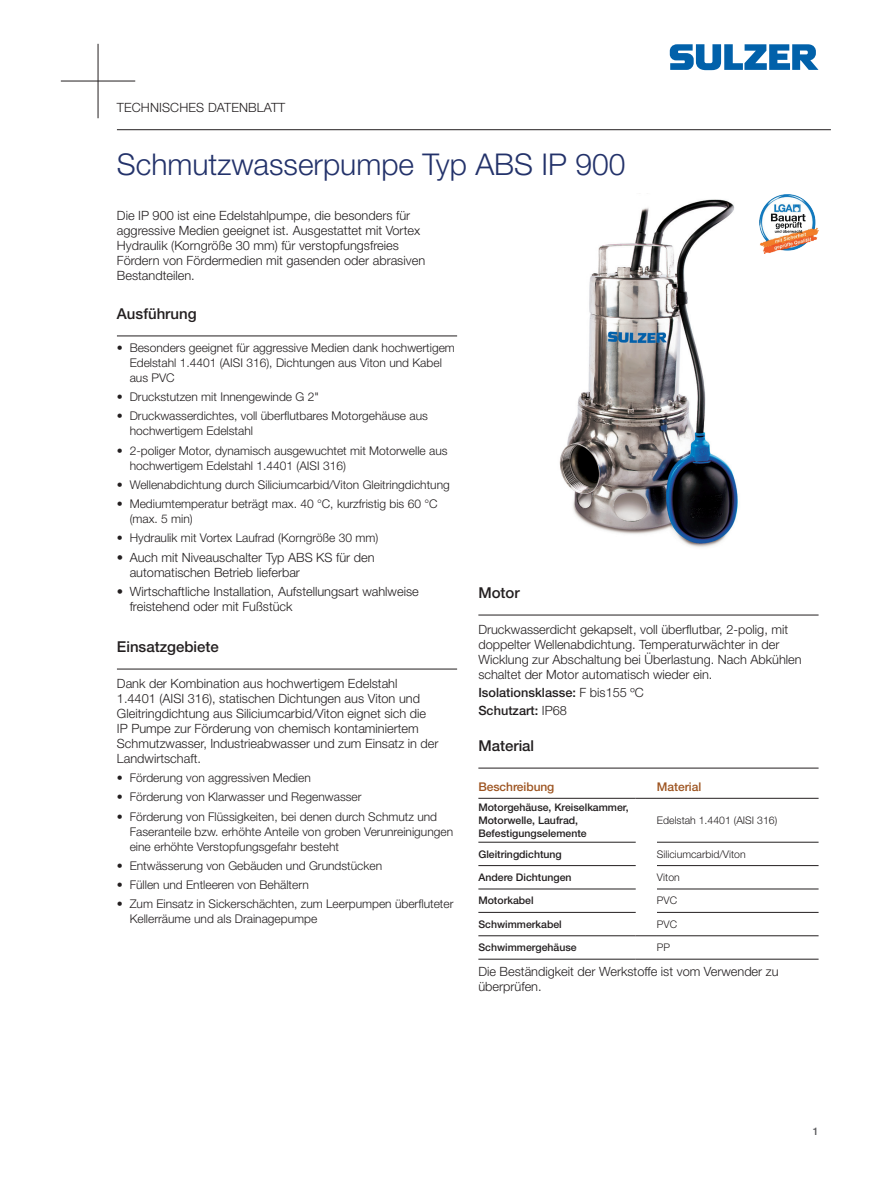
<style>
.page{position:relative;width:893px;height:1191px;background:#fff}
.page>*{position:absolute;margin:0;border:0;box-sizing:border-box;transform-origin:0 0}
.t1{font:300 30px "Helvetica Neue LT Pro";color:#23326a}
.t2{font:500 15px "Helvetica Neue LT Pro";color:#231f20}
.t3{font:300 12.75px/15px "Helvetica Neue LT Pro";color:#231f20}
.t4{font:500 12.75px/18px "Helvetica Neue LT Pro";color:#231f20}
.t5{font:300 12px/15px "Helvetica Neue LT Pro";color:#231f20}
.t6{font:500 12px "Helvetica Neue LT Pro";letter-spacing:-.005em;color:#9e5522}
.t7{font:500 10.5px/12.6px "Helvetica Neue LT Pro";color:#231f20}
.t8{font:300 10.5px "Helvetica Neue LT Pro";color:#231f20}
.t9{font:500 10.5px "Helvetica Neue LT Pro";color:#5c5c5f}
.s1{font-weight:300}
</style>
<div class="page">
<svg style="left:670px;top:44px;width:148px;height:26px"></svg>
<img style="left:559px;top:199px;width:179px;height:348px">
<hr style="left:117px;top:336px;width:340px;height:1px;background:#231f20">
<hr style="left:117px;top:669px;width:340px;height:1px;background:#231f20">
<hr style="left:478px;top:615px;width:341px;height:1px;background:#231f20">
<hr style="left:478px;top:768px;width:341px;height:1px;background:#231f20">
<hr style="left:478px;top:842px;width:158px;height:1px;background:#231f20">
<hr style="left:657px;top:842px;width:162px;height:1px;background:#231f20">
<hr style="left:478px;top:865px;width:158px;height:1px;background:#231f20">
<hr style="left:657px;top:865px;width:162px;height:1px;background:#231f20">
<hr style="left:478px;top:888px;width:158px;height:1px;background:#231f20">
<hr style="left:657px;top:888px;width:162px;height:1px;background:#231f20">
<hr style="left:478px;top:912px;width:158px;height:1px;background:#231f20">
<hr style="left:657px;top:912px;width:162px;height:1px;background:#231f20">
<hr style="left:478px;top:798px;width:158px;height:1px;background:#231f20">
<svg style="left:636px;top:798px;width:21px;height:1px"></svg>
<hr style="left:657px;top:798px;width:162px;height:1px;background:#231f20">
<hr style="left:478px;top:935px;width:158px;height:1px;background:#231f20">
<svg style="left:636px;top:935px;width:21px;height:1px"></svg>
<hr style="left:657px;top:935px;width:162px;height:1px;background:#231f20">
<hr style="left:478px;top:958px;width:158px;height:1px;background:#231f20">
<svg style="left:636px;top:958px;width:21px;height:1px"></svg>
<hr style="left:657px;top:958px;width:162px;height:1px;background:#231f20">
<hr style="left:117px;top:129px;width:714px;height:1px;background:#231f20">
<img style="left:759px;top:194px;width:60px;height:59px">
<svg style="left:771px;top:214px;width:34px;height:19px"></svg>
<hr style="left:61px;top:81px;width:74px;height:1px;background:#231f20">
<hr style="left:98px;top:44px;width:1px;height:74px;background:#231f20">
<p class="t3" style="left:117px;top:99px;width:170px">TECHNISCHES DATENBLATT</p>
<h1 class="t1" style="left:117px;top:146px;width:510px">Schmutzwasserpumpe Typ ABS IP 900</h1>
<p class="t3" style="left:117px;top:207px;width:310px">Die IP 900 ist eine Edelstahlpumpe, die besonders für aggressive Medien geeignet ist. Ausgestattet mit Vortex Hydraulik (Korngröße 30 mm) für verstopfungsfreies Fördern von Fördermedien mit gasenden oder abrasiven Bestandteilen.</p>
<p class="t2" style="left:117px;top:304px;width:81px">Ausführung</p>
<p class="t5" style="left:130px;top:340px;width:327px;text-indent:-13px">• Besonders geeignet für aggressive Medien dank hochwertigem<br>Edelstahl 1.4401 (AISI 316), Dichtungen aus Viton und Kabel aus PVC</p>
<p class="t5" style="left:117px;top:389px;width:203px">• Druckstutzen mit Innengewinde G 2"</p>
<p class="t5" style="left:130px;top:408px;width:300px;text-indent:-13px">• Druckwasserdichtes, voll überflutbares Motorgehäuse aus hochwertigem Edelstahl</p>
<p class="t5" style="left:130px;top:442px;width:319px;text-indent:-13px">• 2-poliger Motor, dynamisch ausgewuchtet mit Motorwelle aus hochwertigem Edelstahl 1.4401 (AISI 316)</p>
<p class="t5" style="left:117px;top:477px;width:334px">• Wellenabdichtung durch Siliciumcarbid/Viton Gleitringdichtung</p>
<p class="t5" style="left:130px;top:496px;width:309px;text-indent:-13px">• Mediumtemperatur beträgt max. 40 °C, kurzfristig bis 60 °C (max. 5 min)</p>
<p class="t5" style="left:117px;top:530px;width:263px">• Hydraulik mit Vortex Laufrad (Korngröße 30 mm)</p>
<p class="t3" style="left:130px;top:549px;width:246px;text-indent:-13px">• Auch mit Niveauschalter Typ ABS KS für den automatischen Betrieb lieferbar</p>
<p class="t3" style="left:130px;top:583px;width:291px;text-indent:-13px">• Wirtschaftliche Installation, Aufstellungsart wahlweise freistehend oder mit Fußstück</p>
<p class="t2" style="left:117px;top:637px;width:103px">Einsatzgebiete</p>
<p class="t3" style="left:117px;top:675px;width:323px">Dank der Kombination aus hochwertigem Edelstahl 1.4401 (AISI 316), statischen Dichtungen aus Viton und Gleitringdichtung aus Siliciumcarbid/Viton eignet sich die IP Pumpe zur Förderung von chemisch kontaminiertem Schmutzwasser, Industrieabwasser und zum Einsatz in der Landwirtschaft.</p>
<p class="t5" style="left:117px;top:770px;width:195px">• Förderung von aggressiven Medien</p>
<p class="t5" style="left:117px;top:789px;width:246px">• Förderung von Klarwasser und Regenwasser</p>
<p class="t5" style="left:130px;top:808px;width:325px;text-indent:-13px">• Förderung von Flüssigkeiten, bei denen durch Schmutz und<br>Faseranteile bzw. erhöhte Anteile von groben Verunreinigungen eine erhöhte Verstopfungsgefahr besteht</p>
<p class="t5" style="left:117px;top:858px;width:267px">• Entwässerung von Gebäuden und Grundstücken</p>
<p class="t5" style="left:117px;top:877px;width:193px">• Füllen und Entleeren von Behältern</p>
<p class="t5" style="left:130px;top:896px;width:325px;text-indent:-13px">• Zum Einsatz in Sickerschächten, zum Leerpumpen überfluteter<br>Kellerräume und als Drainagepumpe</p>
<p class="t2" style="left:478px;top:583px;width:43px">Motor</p>
<p class="t3" style="left:478px;top:621px;width:325px">Druckwasserdicht gekapselt, voll überflutbar, 2-polig, mit doppelter Wellenabdichtung. Temperaturwächter in der Wicklung zur Abschaltung bei Überlastung. Nach Abkühlen schaltet der Motor automatisch wieder ein.</p>
<p class="t4" style="left:478px;top:683px;width:167px">Isolationsklasse: <span class="s1">F bis155 ºC<br></span>Schutzart: <span class="s1">IP68</span></p>
<p class="t2" style="left:478px;top:736px;width:57px">Material</p>
<p class="t6" style="left:478px;top:779px;width:78px">Beschreibung</p>
<p class="t6" style="left:657px;top:779px;width:46px">Material</p>
<p class="t7" style="left:478px;top:801px;width:152px">Motorgehäuse, Kreiselkammer,<br>Motorwelle, Laufrad,<br>Befestigungselemente</p>
<p class="t8" style="left:657px;top:814px;width:122px">Edelstah 1.4401 (AISI 316)</p>
<p class="t7" style="left:478px;top:847px;width:85px">Gleitringdichtung</p>
<p class="t8" style="left:657px;top:847px;width:90px">Siliciumcarbid/Viton</p>
<p class="t7" style="left:478px;top:871px;width:95px">Andere Dichtungen</p>
<p class="t8" style="left:657px;top:871px;width:24px">Viton</p>
<p class="t7" style="left:478px;top:894px;width:57px">Motorkabel</p>
<p class="t8" style="left:657px;top:894px;width:22px">PVC</p>
<p class="t7" style="left:478px;top:917px;width:85px">Schwimmerkabel</p>
<p class="t8" style="left:657px;top:917px;width:22px">PVC</p>
<p class="t7" style="left:478px;top:941px;width:100px">Schwimmergehäuse</p>
<p class="t8" style="left:657px;top:941px;width:15px">PP</p>
<p class="t3" style="left:478px;top:963px;width:302px">Die Beständigkeit der Werkstoffe ist vom Verwender zu überprüfen.</p>
<p class="t9" style="left:813px;top:1124px;width:7px">1</p>
</div>
